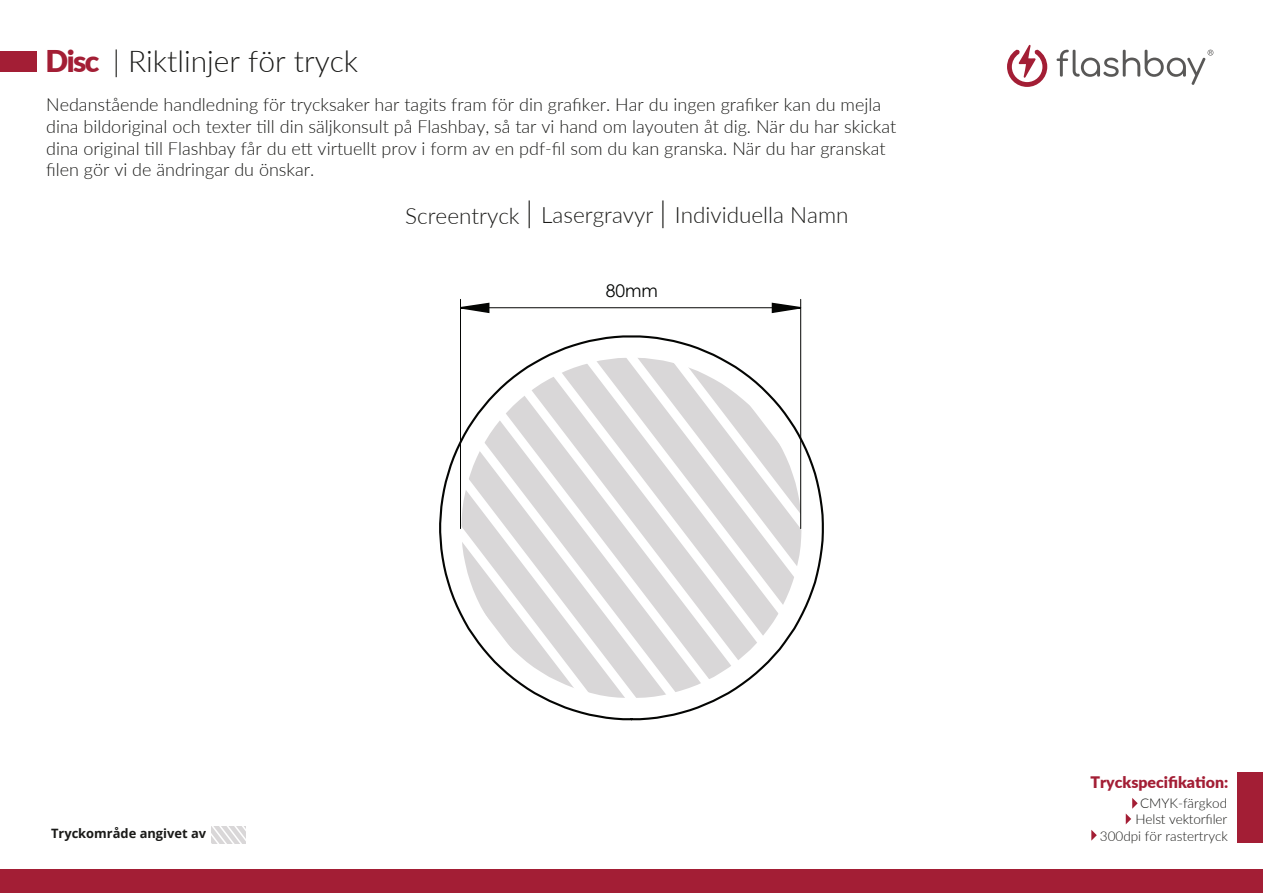
<style>
.page{position:relative;width:1263px;height:893px;background:#fff}
.page>*{position:absolute;margin:0;border:0;box-sizing:border-box;transform-origin:0 0}
.t1{font:300 30px "Lato";color:#1a1a18}
.t2{font:300 22.5px "Lato";color:#1a1a18}
.t3{font:300 18px/21.6px "Lato";color:#1a1a18}
.t4{font:17.55px "Century Gothic";color:#040605}
.t5{font:900 15.9px "Lato";color:#a31e35}
.t6{font:300 13.5px/16.2px "Lato";color:#1a1a18;text-align:right}
.t7{font:700 12.9px "Open Sans";color:#1a1a18}
.s1{font-weight:900;color:#a31e35}
.s2{font-size:30px}
</style>
<div class="page">
<svg style="left:212px;top:826px;width:34px;height:17px"></svg>
<div style="left:1px;top:869px;width:1262px;height:24px;background:#a31e35"></div>
<svg style="left:1007px;top:44px;width:40px;height:43px"></svg>
<svg style="left:1057px;top:50px;width:156px;height:35px"></svg>
<div style="left:0;top:51px;width:37px;height:21px;background:#a31e35"></div>
<div style="left:1237px;top:772px;width:26px;height:71px;background:#a31e35"></div>
<svg style="left:1126px;top:798px;width:12px;height:26px"></svg>
<svg style="left:1091px;top:830px;width:6px;height:11px"></svg>
<svg style="left:461px;top:302px;width:341px;height:12px"></svg>
<svg style="left:439px;top:334px;width:385px;height:387px"></svg>
<hr style="left:460px;top:299px;width:1px;height:229px;background:#040503">
<hr style="left:800px;top:299px;width:1px;height:229px;background:#040503">
<hr style="left:461px;top:307px;width:340px;height:1px;background:#040503">
<h1 class="t1" style="left:45px;top:40px;width:314px"><span class="s1">Disc</span> | Riktlinjer för tryck</h1>
<p class="t3" style="left:46px;top:93px;width:852px">Nedanstående handledning för trycksaker har tagits fram för din grafiker. Har du ingen grafiker kan du mejla dina bildoriginal och texter till din säljkonsult på Flashbay, så tar vi hand om layouten åt dig. När du har skickat dina original till Flashbay får du ett virtuellt prov i form av en pdf-fil som du kan granska. När du har granskat filen gör vi de ändringar du önskar.</p>
<p class="t2" style="left:405px;top:200px;width:445px">Screentryck <span class="s2">|</span> Lasergravyr <span class="s2">|</span> Individuella Namn</p>
<p class="t7" style="left:51px;top:825px;width:157px">Tryckområde angivet av</p>
<p class="t4" style="left:606px;top:278px;width:54px">80mm</p>
<p class="t5" style="left:1090px;top:770px;width:139px">Tryckspecifikation:</p>
<p class="t6" style="left:1100px;top:795px;width:129px">CMYK-färgkod<br>Helst vektorfiler<br>300dpi för rastertryck</p>
</div>
